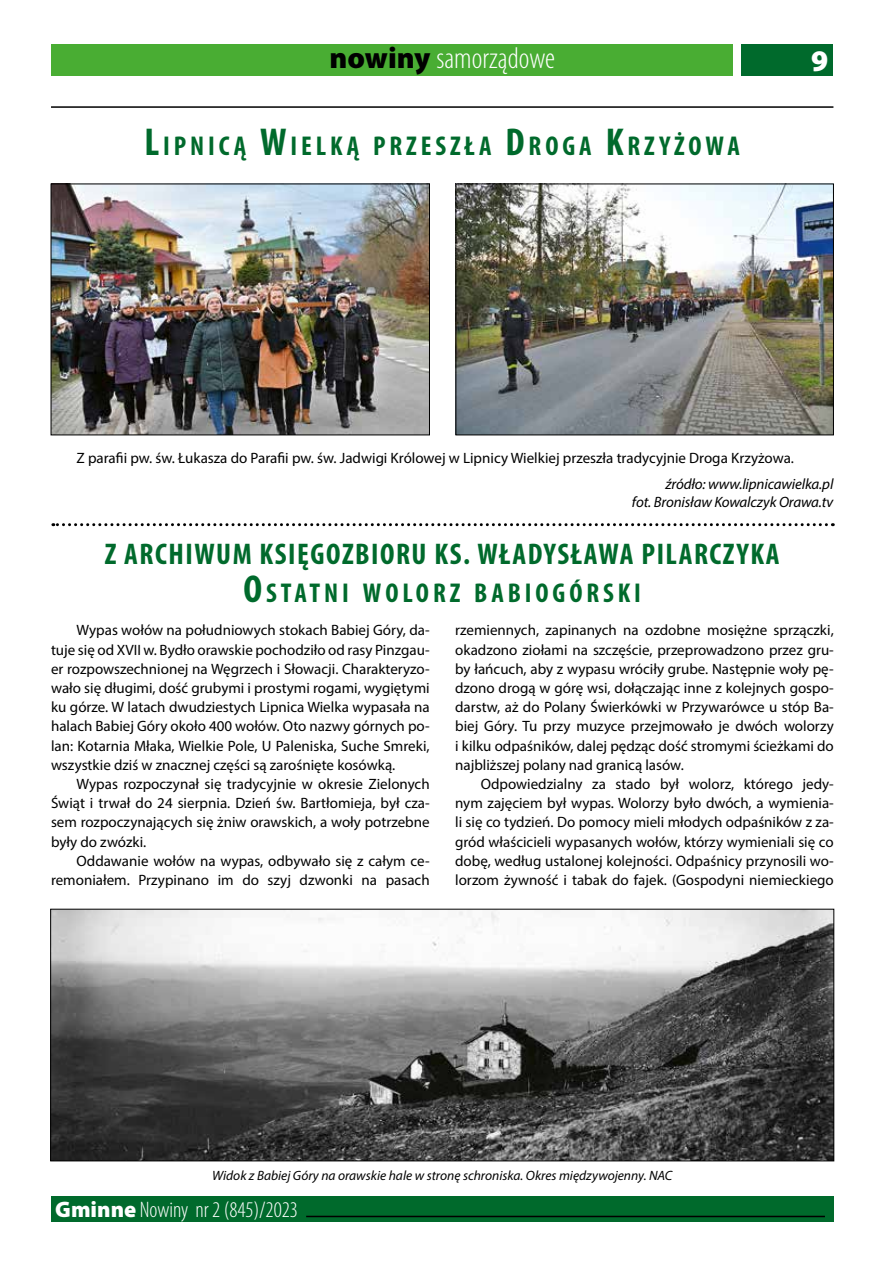
<style>
.page{position:relative;width:893px;height:1263px;background:#fff}
.page>*{position:absolute;margin:0;border:0;box-sizing:border-box;transform-origin:0 0}
.t1{font:700 condensed 30px "Myriad Pro";letter-spacing:.05em;color:#006a2c}
.t2{font:300 condensed 30px "Myriad Pro";color:#fff}
.t3{font:900 30px "Myriad Pro";color:#fff}
.t4{font:700 condensed 27.3px "Myriad Pro";letter-spacing:.145em;color:#006a2c}
.t5{font:300 condensed 22.5px "Myriad Pro";color:#fff}
.t6{font:15px/19.2px "Myriad Pro";color:#000;text-align:justify}
.t7{font:italic 15px/18px "Myriad Pro";letter-spacing:-.01em;color:#000;text-align:right}
.t8{font:italic 13.5px "Myriad Pro";color:#000}
.s1{font-weight:900;font-stretch:normal;color:#000}
.s2{font-size:39px}
.s3{font-weight:900;font-stretch:normal}
</style>
<div class="page">
<hr style="left:51px;top:106px;width:782px;height:2px;background:#000">
<div style="left:51px;top:1196px;width:782px;height:26px;background:#006a2c"></div>
<hr style="left:306px;top:1216px;width:519px;height:1px;background:#000">
<div style="left:51px;top:44px;width:682px;height:32px;background:#49ad33"></div>
<div style="left:741px;top:44px;width:92px;height:32px;background:#006a2c"></div>
<img style="left:53px;top:186px;width:375px;height:247px">
<div style="left:51px;top:184px;width:379px;height:251px;border:1px solid #000"></div>
<img style="left:457px;top:186px;width:375px;height:247px">
<div style="left:455px;top:184px;width:379px;height:251px;border:1px solid #000"></div>
<svg style="left:53px;top:523px;width:773px;height:3px"></svg>
<img style="left:52px;top:911px;width:780px;height:248px">
<div style="left:50px;top:909px;width:784px;height:252px;border:1px solid #000"></div>
<h1 class="t2" style="left:330px;top:42px;width:227px"><span class="s1">nowiny</span> samorządowe</h1>
<h1 class="t3" style="left:811px;top:41px;width:19px">9</h1>
<h2 class="t4" style="left:144px;top:129px;width:597px"><span class="s2">L</span>IPNICĄ <span class="s2">W</span>IELKĄ PRZESZŁA <span class="s2">D</span>ROGA <span class="s2">K</span>RZYŻOWA</h2>
<p class="t6" style="left:77px;top:448px;width:719px">Z parafii pw. św. Łukasza do Parafii pw. św. Jadwigi Królowej w Lipnicy Wielkiej przeszła tradycyjnie Droga Krzyżowa.</p>
<p class="t7" style="left:632px;top:475px;width:203px">źródło: www.lipnicawielka.pl<br>fot. Bronisław Kowalczyk Orawa.tv</p>
<h1 class="t1" style="left:105px;top:536px;width:36px">Z ARCHIW</h1>
<h1 class="t1" style="left:216px;top:536px;width:57px">UM KSIĘ</h1>
<h1 class="t1" style="left:310px;top:536px;width:250px">GOZBIORU KS. WŁADYSŁAWA</h1>
<h1 class="t1" style="left:641px;top:536px;width:53px">PI LARCZYKA</h1>
<h2 class="t4" style="left:243px;top:576px;width:399px"><span class="s2">O</span>STATNI WOLORZ BABIOGÓRSKI</h2>
<p class="t6" style="left:51px;top:620px;width:380px;text-indent:26px">Wypas wołów na południowych stokach Babiej Góry, da&shy;tuje się od XVII w. Bydło orawskie pochodziło od rasy Pinzgau&shy;er rozpowszechnionej na Węgrzech i Słowacji. Charakteryzo&shy;wało się długimi, dość grubymi i prostymi rogami, wygiętymi ku górze. W latach dwudziestych Lipnica Wielka wypasała na halach Babiej Góry około 400 wołów. Oto nazwy górnych po&shy;lan: Kotarnia Młaka, Wielkie Pole, U Paleniska, Suche Smreki, wszystkie dziś w znacznej części są zarośnięte kosówką.</p>
<p class="t6" style="left:51px;top:774px;width:380px;text-indent:26px">Wypas rozpoczynał się tradycyjnie w okresie Zielonych Świąt i trwał do 24 sierpnia. Dzień św. Bartłomieja, był cza&shy;sem rozpoczynających się żniw orawskich, a woły potrzebne były do zwózki.</p>
<p class="t6" style="left:51px;top:851px;width:380px;text-align:right">Oddawanie wołów na wypas, odbywało się z całym ce&shy;remoniałem. Przypinano im do szyj dzwonki na pasach</p>
<p class="t6" style="left:455px;top:620px;width:380px">rzemiennych, zapinanych na ozdobne mosiężne sprzączki, okadzono ziołami na szczęście, przeprowadzono przez gru&shy;by łańcuch, aby z wypasu wróciły grube. Następnie woły pę&shy;dzono drogą w górę wsi, dołączając inne z kolejnych gospo&shy;darstw, aż do Polany Świerkówki w Przywarówce u stóp Ba&shy;biej Góry. Tu przy muzyce przejmowało je dwóch wolorzy i kilku odpaśników, dalej pędząc dość stromymi ścieżkami do najbliższej polany nad granicą lasów.</p>
<p class="t6" style="left:455px;top:774px;width:380px;text-indent:26px">Odpowiedzialny za stado był wolorz, którego jedy&shy;nym zajęciem był wypas. Wolorzy było dwóch, a wymienia&shy;li się co tydzień. Do pomocy mieli młodych odpaśników z za&shy;gród właścicieli wypasanych wołów, którzy wymieniali się co dobę, według ustalonej kolejności. Odpaśnicy przynosili wo&shy;lorzom żywność i tabak do fajek. (Gospodyni niemieckiego</p>
<p class="t8" style="left:212px;top:1167px;width:462px">Widok z Babiej Góry na orawskie hale w stronę schroniska. Okres międzywojenny. NAC</p>
<h3 class="t5" style="left:55px;top:1198px;width:244px"><span class="s3">Gminne</span> Nowiny nr 2 (845)/2023</h3>
</div>
